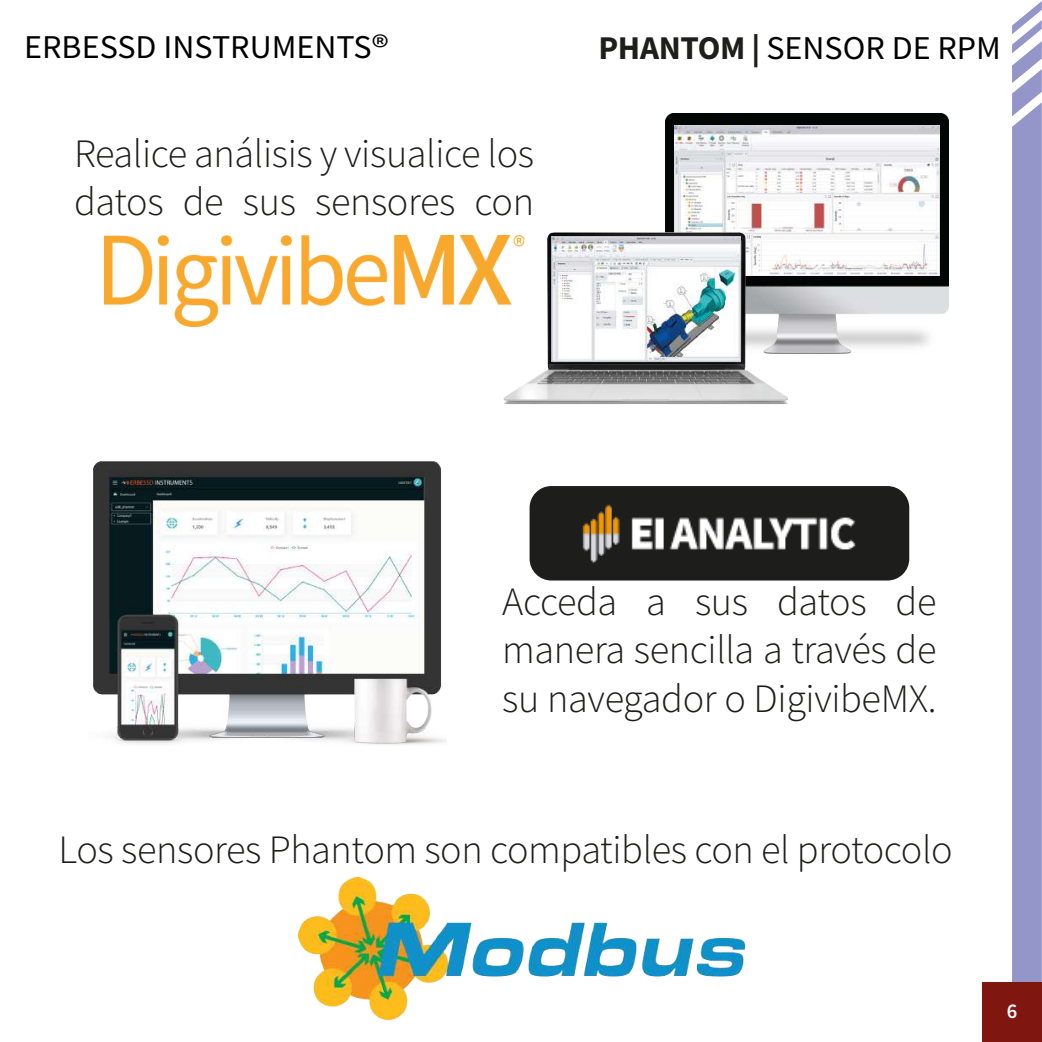
<style>
.page{position:relative;width:1042px;height:1042px;background:#fff}
.page>*{position:absolute;margin:0;border:0;box-sizing:border-box;transform-origin:0 0}
.t1{font:300 40.25px/48.3px "Source Sans Pro";letter-spacing:-.01em;color:#1d1d1b}
.t2{font:33.25px "Source Sans Pro";color:#010000}
.t3{font:600 21px "Source Sans Pro";color:#fff}
.s1{font-weight:700;color:#1e1e1c}
</style>
<div class="page">
<svg style="left:1012px;top:1px;width:30px;height:981px;background:#9a9bcc"></svg>
<img style="left:105px;top:235px;width:398px;height:91px">
<img style="left:298px;top:878px;width:446px;height:141px">
<div style="left:982px;top:982px;width:60px;height:60px;background:#7f1710"></div>
<div style="left:529px;top:486px;width:380px;height:94px;background:#1d1e1c;border-radius:22px"></div>
<img style="left:582px;top:504px;width:274px;height:60px">
<img style="left:93px;top:461px;width:354px;height:284px">
<img style="left:788px;top:353px;width:62px;height:1px">
<img style="left:665px;top:113px;width:283px;height:240px">
<img style="left:674px;top:126px;width:265px;height:149px">
<img style="left:503px;top:232px;width:285px;height:172px">
<img style="left:552px;top:237px;width:188px;height:124px">
<p class="t2" style="left:24px;top:26px;width:366px">ERBESSD INSTRUMENTS®</p>
<p class="t2" style="left:598px;top:27px;width:404px"><span class="s1">PHANTOM |</span> SENSOR DE RPM</p>
<p class="t1" style="left:74px;top:129px;width:461px">Realice análisis y visualice los datos de sus sensores con</p>
<p class="t1" style="left:502px;top:578px;width:436px;text-align:justify">Acceda a sus datos de manera sencilla a través de su navegador o DigivibeMX.</p>
<p class="t1" style="left:59px;top:826px;width:895px">Los sensores Phantom son compatibles con el protocolo</p>
<p class="t3" style="left:1007px;top:997px;width:12px">6</p>
</div>
